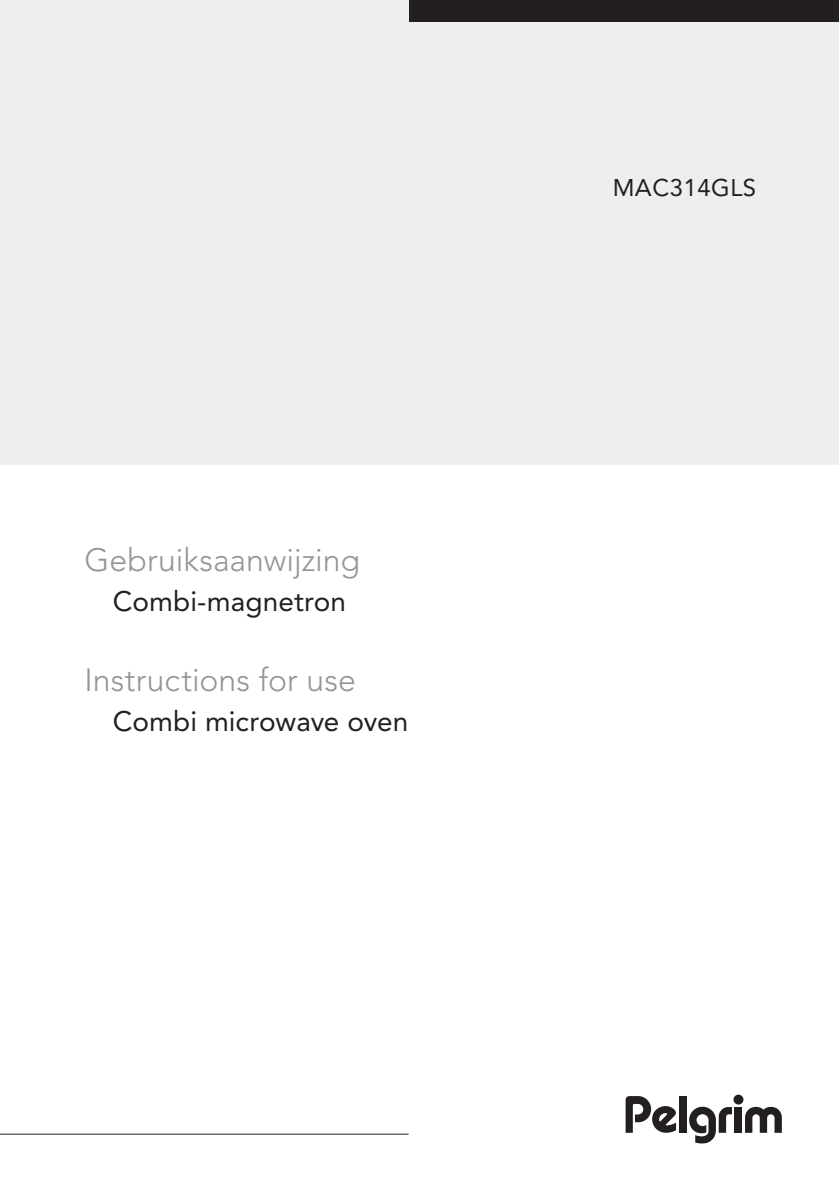
<style>
.page{position:relative;width:839px;height:1191px;background:#fff}
.page>*{position:absolute;margin:0;border:0;box-sizing:border-box;transform-origin:0 0}
.t1{font:300 32px "Avenir";color:#939598}
.t2{font:28px "Avenir";color:#231f20}
.t3{font:24px "Avenir";letter-spacing:.02em;color:#231f20}
</style>
<div class="page">
<div style="left:0;top:0;width:839px;height:464px;background:#eeeeef"></div>
<div style="left:409px;top:0;width:430px;height:22px;background:#231f20"></div>
<hr style="left:0;top:1133px;width:409px;height:1px;background:#231f20">
<div style="left:679px;top:1096px;width:7px;height:36px;background:#231f20"></div>
<div style="left:735px;top:1107px;width:7px;height:25px;background:#231f20"></div>
<div style="left:733px;top:1094px;width:10px;height:10px;background:#231f20;border-radius:50%"></div>
<svg style="left:626px;top:1096px;width:50px;height:37px"></svg>
<svg style="left:745px;top:1106px;width:37px;height:26px"></svg>
<svg style="left:689px;top:1106px;width:43px;height:37px"></svg>
<p class="t1" style="left:85px;top:541px;width:277px">Gebruiksaanwijzing</p>
<p class="t2" style="left:113px;top:585px;width:235px">Combi-magnetron</p>
<p class="t1" style="left:85px;top:661px;width:273px">Instructions for use</p>
<p class="t2" style="left:113px;top:705px;width:297px">Combi microwave oven</p>
<p class="t3" style="left:613px;top:173px;width:145px">MAC314GLS</p>
</div>
